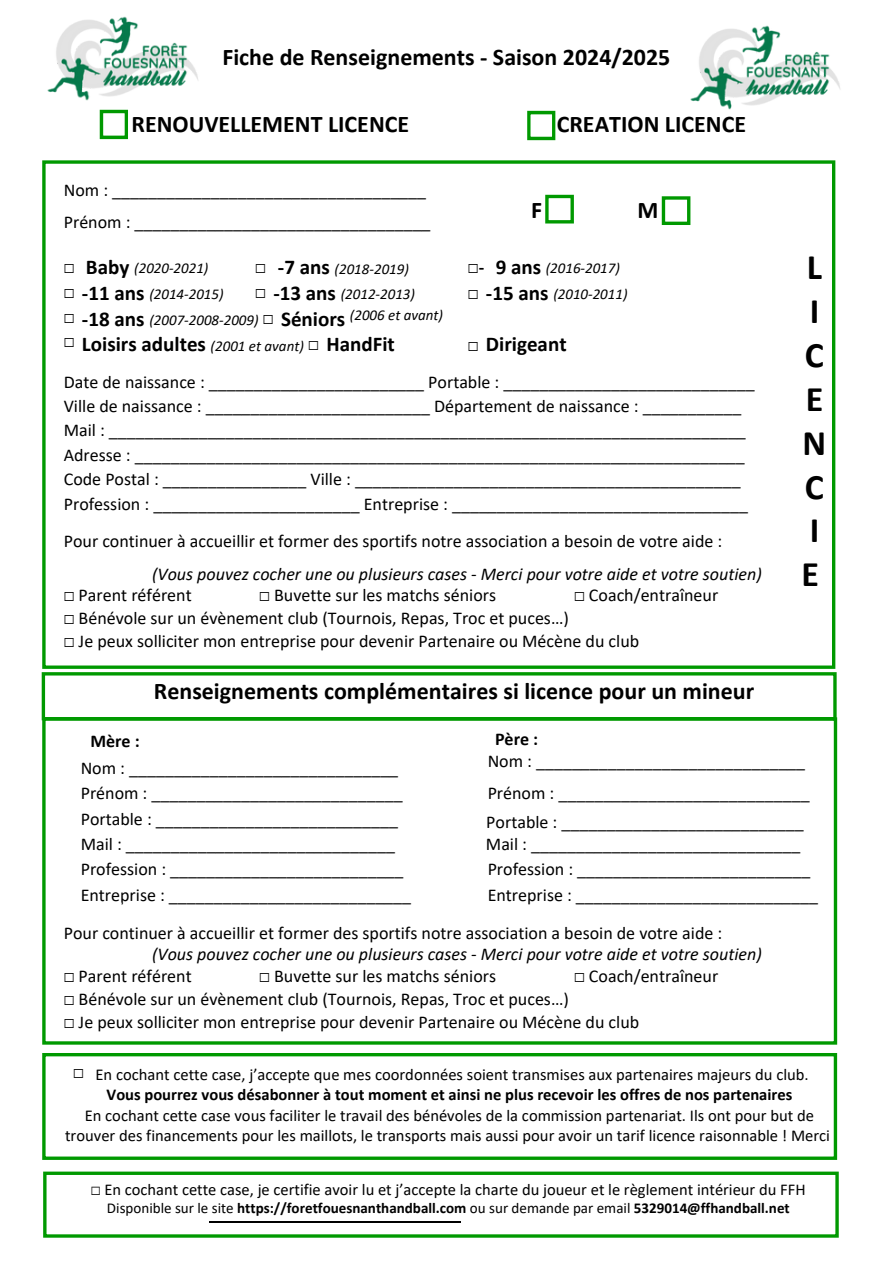
<style>
.page{position:relative;width:894px;height:1264px;background:#fff}
.page>*{position:absolute;margin:0;border:0;box-sizing:border-box;transform-origin:0 0}
.t1{font:700 36px/43.8px "Calibri";color:#000}
.t2{font:700 24px "Calibri";color:#000}
.t3{font:700 21px "Calibri";color:#000}
.t4{font:18px/24.6px "Calibri";color:#000}
.t5{font:italic 18px "Calibri";color:#000}
.t6{font:18px/24.8px "Free Mono";color:#000;text-align:justify}
.t7{font:700 18px "Calibri";color:#000}
.t8{font:16.5px/20.2px "Calibri";color:#000;text-align:center}
.t9{font:italic 15px "Calibri";color:#000}
.t10{font:700 15px "Calibri";color:#000}
.s1{font-family:"Calibri";font-weight:700}
.s2{font-family:"Free Mono"}
.s3{font-weight:700}
.s4{font-weight:400}
</style>
<div class="page">
<div style="left:100px;top:110px;width:28px;height:29px;border:3px solid #090"></div>
<div style="left:527px;top:111px;width:28px;height:29px;border:3px solid #090"></div>
<div style="left:43px;top:1171px;width:795px;height:66px;border:3px solid #090"></div>
<hr style="left:209px;top:1220px;width:252px;height:2px;background:#000">
<div style="left:42px;top:160px;width:793px;height:509px;border:3px solid #090"></div>
<div style="left:42px;top:717px;width:794px;height:327px;border:3px solid #090"></div>
<div style="left:42px;top:672px;width:794px;height:48px;border:3px solid #090"></div>
<div style="left:545px;top:195px;width:28px;height:28px;border:3px solid #090"></div>
<div style="left:661px;top:196px;width:29px;height:29px;border:3px solid #090"></div>
<img style="left:47px;top:16px;width:151px;height:85px">
<img style="left:690px;top:25px;width:150px;height:85px">
<div style="left:42px;top:1052px;width:794px;height:107px;border:3px solid #090"></div>
<p class="t2" style="left:222px;top:47px;width:449px">Fiche de Renseignements - Saison 2024/2025</p>
<h2 class="t2" style="left:131px;top:114px;width:279px">RENOUVELLEMENT LICENCE</h2>
<h2 class="t2" style="left:556px;top:114px;width:191px">CREATION LICENCE</h2>
<h6 class="t4" style="left:64px;top:175px;width:368px;line-height:32.7px">Nom : ___________________________________<br>Prénom : _________________________________</h6>
<p class="t9" style="left:334px;top:263px;width:76px">(2018-2019)</p>
<p class="t9" style="left:340px;top:288px;width:76px">(2012-2013)</p>
<h4 class="t9" style="left:350px;top:308px;width:95px">(2006 et avant)</h4>
<h3 class="t3" style="left:86px;top:258px;width:45px">Baby</h3>
<h5 class="t3" style="left:82px;top:284px;width:64px">-11 ans</h5>
<h5 class="t3" style="left:82px;top:310px;width:64px">-18 ans</h5>
<p class="t3" style="left:82px;top:335px;width:125px">Loisirs adultes</p>
<h6 class="t3" style="left:278px;top:258px;width:53px">-7 ans</h6>
<h6 class="t3" style="left:273px;top:284px;width:64px">-13 ans</h6>
<h6 class="t3" style="left:281px;top:310px;width:66px">Séniors</h6>
<h6 class="t3" style="left:326px;top:335px;width:70px">HandFit</h6>
<h6 class="t9" style="left:134px;top:262px;width:76px">(2020-2021)</h6>
<h6 class="t9" style="left:149px;top:288px;width:76px">(2014-2015)</h6>
<h6 class="t9" style="left:149px;top:313px;width:111px">(2007-2008-2009)</h6>
<h6 class="t9" style="left:210px;top:339px;width:95px">(2001 et avant)</h6>
<h6 class="t6" style="left:64px;top:255px;width:12px">☐ ☐ ☐ ☐</h6>
<h6 class="t6" style="left:255px;top:255px;width:12px">☐ ☐</h6>
<h6 class="t6" style="left:263px;top:306px;width:12px">☐</h6>
<h6 class="t6" style="left:308px;top:332px;width:12px">☐</h6>
<h3 class="t2" style="left:531px;top:200px;width:12px">F</h3>
<p class="t2" style="left:637px;top:200px;width:22px">M</p>
<h6 class="t3" style="left:495px;top:258px;width:47px">9 ans</h6>
<h6 class="t3" style="left:486px;top:284px;width:64px">-15 ans</h6>
<h6 class="t3" style="left:486px;top:336px;width:82px">Dirigeant</h6>
<h6 class="t9" style="left:545px;top:262px;width:76px">(2016-2017)</h6>
<h6 class="t9" style="left:553px;top:288px;width:76px">(2010-2011)</h6>
<h6 class="t6" style="left:467px;top:255px;width:18px">☐<span class="s1">-</span></h6>
<h6 class="t6" style="left:467px;top:281px;width:12px">☐</h6>
<h1 class="t6" style="left:467px;top:333px;width:12px">☐</h1>
<h4 class="t4" style="left:64px;top:371px;width:692px">Date de naissance : ________________________ Portable : ____________________________ Ville de naissance : _________________________ Département de naissance : ___________ Mail : _______________________________________________________________________ Adresse : ____________________________________________________________________ Code Postal : ________________ Ville : ___________________________________________ Profession : _______________________ Entreprise : _________________________________</h4>
<h4 class="t4" style="left:64px;top:530px;width:660px">Pour continuer à accueillir et former des sportifs notre association a besoin de votre aide :</h4>
<p class="t5" style="left:152px;top:566px;width:611px">(Vous pouvez cocher une ou plusieurs cases - Merci pour votre aide et votre soutien)</p>
<p class="t4" style="left:64px;top:584px;width:129px"><span class="s2">☐</span> Parent référent</p>
<p class="t4" style="left:259px;top:584px;width:238px"><span class="s2">☐</span> Buvette sur les matchs séniors</p>
<p class="t4" style="left:574px;top:584px;width:146px"><span class="s2">☐</span> Coach/entraîneur</p>
<h4 class="t4" style="left:64px;top:608px;width:576px;line-height:22.5px"><span class="s2">☐</span> Bénévole sur un évènement club (Tournois, Repas, Troc et puces…)<br><span class="s2">☐</span> Je peux solliciter mon entreprise pour devenir Partenaire ou Mécène du club</h4>
<p class="t2" style="left:154px;top:680px;width:601px">Renseignements complémentaires si licence pour un mineur</p>
<h6 class="t1" style="left:801px;top:248px;width:26px">L<br>I<br>C<br>E<br>N<br>C<br>I<br>E</h6>
<p class="t7" style="left:495px;top:732px;width:45px">Père :</p>
<h4 class="t7" style="left:90px;top:733px;width:51px">Mère :</h4>
<p class="t4" style="left:81px;top:757px;width:319px">Nom : ______________________________</p>
<h4 class="t4" style="left:81px;top:782px;width:323px">Prénom : ____________________________</h4>
<p class="t4" style="left:81px;top:807px;width:319px">Portable : ___________________________</p>
<h4 class="t4" style="left:81px;top:833px;width:316px">Mail : ______________________________</h4>
<p class="t4" style="left:81px;top:858px;width:324px">Profession : __________________________</p>
<h4 class="t4" style="left:81px;top:883px;width:332px">Entreprise : ___________________________</h4>
<p class="t4" style="left:64px;top:922px;width:660px">Pour continuer à accueillir et former des sportifs notre association a besoin de votre aide :</p>
<p class="t5" style="left:152px;top:946px;width:611px">(Vous pouvez cocher une ou plusieurs cases - Merci pour votre aide et votre soutien)</p>
<h4 class="t4" style="left:64px;top:965px;width:129px"><span class="s2">☐</span> Parent référent</h4>
<p class="t4" style="left:259px;top:965px;width:238px"><span class="s2">☐</span> Buvette sur les matchs séniors</p>
<p class="t4" style="left:574px;top:965px;width:146px"><span class="s2">☐</span> Coach/entraîneur</p>
<h4 class="t4" style="left:64px;top:989px;width:576px;line-height:22.5px"><span class="s2">☐</span> Bénévole sur un évènement club (Tournois, Repas, Troc et puces…)<br><span class="s2">☐</span> Je peux solliciter mon entreprise pour devenir Partenaire ou Mécène du club</h4>
<p class="t6" style="left:73px;top:1060px;width:12px">☐</p>
<h6 class="t4" style="left:487px;top:749px;width:319px">Nom : ______________________________</h6>
<h6 class="t4" style="left:487px;top:782px;width:323px">Prénom : ____________________________</h6>
<h6 class="t4" style="left:486px;top:811px;width:319px">Portable : ___________________________</h6>
<h6 class="t4" style="left:486px;top:832px;width:316px">Mail : ______________________________</h6>
<h6 class="t4" style="left:487px;top:858px;width:324px">Profession : __________________________</h6>
<p class="t4" style="left:487px;top:883px;width:332px">Entreprise : ___________________________</p>
<h6 class="t8" style="left:95px;top:1065px;width:714px">En cochant cette case, j’accepte que mes coordonnées soient transmises aux partenaires majeurs du club.</h6>
<h6 class="t8" style="left:65px;top:1086px;width:766px"><span class="s3">Vous pourrez vous désabonner à tout moment et ainsi ne plus recevoir les offres de nos partenaires<br></span>En cochant cette case vous faciliter le travail des bénévoles de la commission partenariat. Ils ont pour but de trouver des financements pour les maillots, le transports mais aussi pour avoir un tarif licence raisonnable ! Merci</h6>
<h6 class="t8" style="left:91px;top:1180px;width:716px"><span class="s2">☐</span> En cochant cette case, je certifie avoir lu et j’accepte la charte du joueur et le règlement intérieur du FFH</h6>
<h6 class="t10" style="left:107px;top:1201px;width:684px"><span class="s4">Disponible sur le site</span> https://foretfouesnanthandball.com <span class="s4">ou sur demande par email</span> 5329014@ffhandball.net</h6>
</div>
